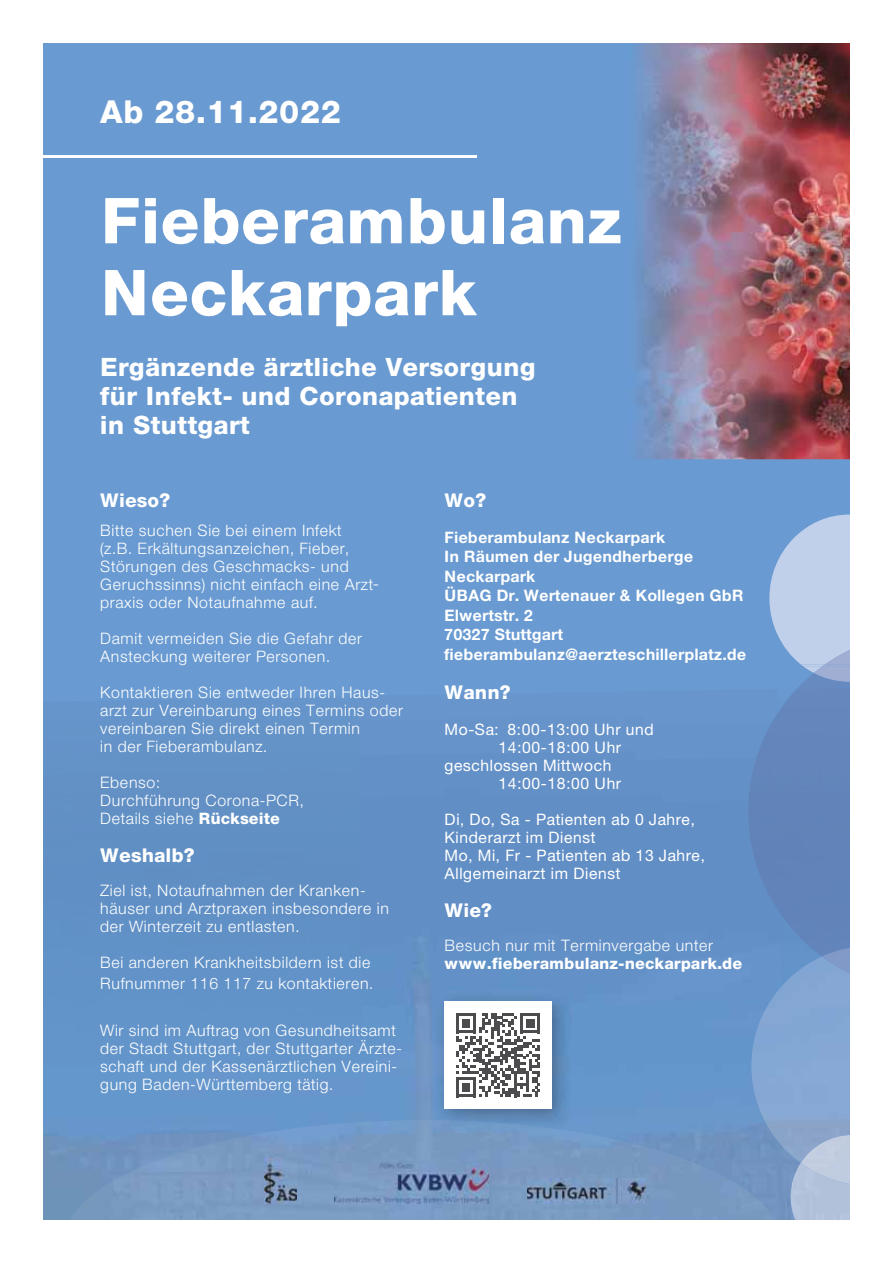
<style>
.page{position:relative;width:893px;height:1263px;background:#699ad1}
.page>*{position:absolute;margin:0;border:0;box-sizing:border-box;transform-origin:0 0}
.t1{font:800 60px/72px "BMW Helvetica";color:#fff}
.t2{font:800 30px "BMW Helvetica";color:#fff}
.t3{font:800 24px/28.8px "BMW Helvetica";color:#fff}
.t4{font:800 18px "BMW Helvetica";color:#fff}
.t5{font:300 15px/18px "BMW Helvetica";color:#fff}
.t6{font:15px/18px "BMW Helvetica";color:#fff}
.t7{font:700 15px/19.5px "BMW Helvetica";color:#fff}
.t8{font:800 15px "BMW Helvetica";color:#fff}
.s1{font-weight:800}
</style>
<div class="page">
<div style="left:357px;top:715px;width:391px;height:295px;background:#618ec5"></div>
<img style="left:363px;top:1008px;width:70px;height:112px">
<img style="left:573px;top:1002px;width:175px;height:8px">
<img style="left:53px;top:1065px;width:101px;height:155px">
<img style="left:154px;top:1062px;width:212px;height:58px">
<img style="left:787px;top:1163px;width:4px;height:57px">
<img style="left:781px;top:1163px;width:6px;height:48px">
<img style="left:781px;top:1211px;width:7px;height:9px">
<img style="left:43px;top:702px;width:10px;height:518px">
<img style="left:63px;top:1120px;width:718px;height:100px">
<img style="left:433px;top:990px;width:140px;height:140px">
<img style="left:433px;top:1120px;width:128px;height:10px">
<div style="left:444px;top:1001px;width:108px;height:108px;background:#fff"></div>
<svg style="left:456px;top:1013px;width:84px;height:84px"></svg>
<img style="left:265px;top:1158px;width:32px;height:45px">
<img style="left:334px;top:1163px;width:155px;height:40px">
<img style="left:527px;top:1178px;width:118px;height:25px">
<img style="left:748px;top:689px;width:102px;height:268px">
<svg style="left:769px;top:515px;width:81px;height:174px"></svg>
<img style="left:822px;top:665px;width:28px;height:4px">
<div style="left:791px;top:1163px;width:59px;height:57px;background:#b1c1da"></div>
<img style="left:751px;top:957px;width:99px;height:206px">
<img style="left:822px;top:946px;width:28px;height:42px">
<img style="left:801px;top:1135px;width:49px;height:51px">
<img style="left:637px;top:43px;width:213px;height:416px">
<img style="left:637px;top:198px;width:2px;height:46px">
<hr style="left:0;top:155px;width:476px;height:3px;background:#fff">
<div style="left:0;top:0;width:893px;height:43px;background:#fff"></div>
<div style="left:0;top:1220px;width:893px;height:43px;background:#fff"></div>
<div style="left:0;top:0;width:43px;height:1263px;background:#fff"></div>
<div style="left:850px;top:0;width:43px;height:1263px;background:#fff"></div>
<h2 class="t2" style="left:100px;top:99px;width:243px">Ab 28.11.2022</h2>
<h1 class="t1" style="left:100px;top:189px;width:524px">Fieberambulanz<br>Neckarpark</h1>
<h3 class="t3" style="left:100px;top:355px;width:438px">Ergänzende ärztliche Versorgung für Infekt- und Coronapatienten in Stuttgart</h3>
<p class="t4" style="left:100px;top:493px;width:72px">Wieso?</p>
<p class="t5" style="left:100px;top:522px;width:275px">Bitte suchen Sie bei einem Infekt (z.B. Erkältungsanzeichen, Fieber, Störungen des Geschmacks- und Geruchssinns) nicht einfach eine Arzt praxis oder Notaufnahme auf.</p>
<p class="t5" style="left:100px;top:630px;width:264px">Damit vermeiden Sie die Gefahr der<br>Ansteckung weiterer Personen.</p>
<p class="t5" style="left:100px;top:684px;width:305px">Kontaktieren Sie entweder Ihren Haus&shy;arzt zur Vereinbarung eines Termins oder vereinbaren Sie direkt einen Termin<br>in der Fieberambulanz.</p>
<p class="t5" style="left:100px;top:774px;width:206px">Ebenso:<br>Durchführung Corona-PCR,<br>Details siehe <span class="s1">Rückseite</span></p>
<p class="t4" style="left:100px;top:848px;width:96px">Weshalb?</p>
<p class="t5" style="left:100px;top:882px;width:291px">Ziel ist, Notaufnahmen der Kranken&shy;häuser und Arztpraxen insbesondere in der Winterzeit zu entlasten.</p>
<p class="t5" style="left:100px;top:952px;width:275px;line-height:21.6px">Bei anderen Krankheitsbildern ist die<br>Rufnummer 116 117 zu kontaktieren.</p>
<p class="t5" style="left:100px;top:1023px;width:304px">Wir sind im Auftrag von Gesundheitsamt der Stadt Stuttgart, der Stuttgarter Ärzte&shy;schaft und der Kassenärztlichen Vereini&shy;gung Baden-Württemberg tätig.</p>
<p class="t4" style="left:444px;top:493px;width:43px">Wo?</p>
<p class="t7" style="left:444px;top:529px;width:304px">Fieberambulanz Neckarpark<br>In Räumen der Jugendherberge<br>Neckarpark<br>ÜBAG Dr. Wertenauer &amp; Kollegen GbR<br>Elwertstr. 2<br>70327 Stuttgart fieberambulanz@aerzteschillerplatz.de</p>
<p class="t4" style="left:444px;top:685px;width:68px">Wann?</p>
<p class="t6" style="left:444px;top:722px;width:211px">Mo-Sa: 8:00-13:00 Uhr und</p>
<p class="t6" style="left:498px;top:740px;width:125px">14:00-18:00 Uhr</p>
<p class="t6" style="left:444px;top:758px;width:169px">geschlossen Mittwoch</p>
<p class="t6" style="left:498px;top:776px;width:125px">14:00-18:00 Uhr</p>
<p class="t6" style="left:444px;top:812px;width:262px">Di, Do, Sa - Patienten ab 0 Jahre,<br>Kinderarzt im Dienst<br>Mo, Mi, Fr - Patienten ab 13 Jahre,<br>Allgemeinarzt im Dienst</p>
<p class="t4" style="left:444px;top:903px;width:49px">Wie?</p>
<p class="t5" style="left:444px;top:938px;width:271px">Besuch nur mit Terminvergabe unter</p>
<p class="t8" style="left:444px;top:958px;width:300px">www.fieberambulanz-neckarpark.de</p>
</div>
